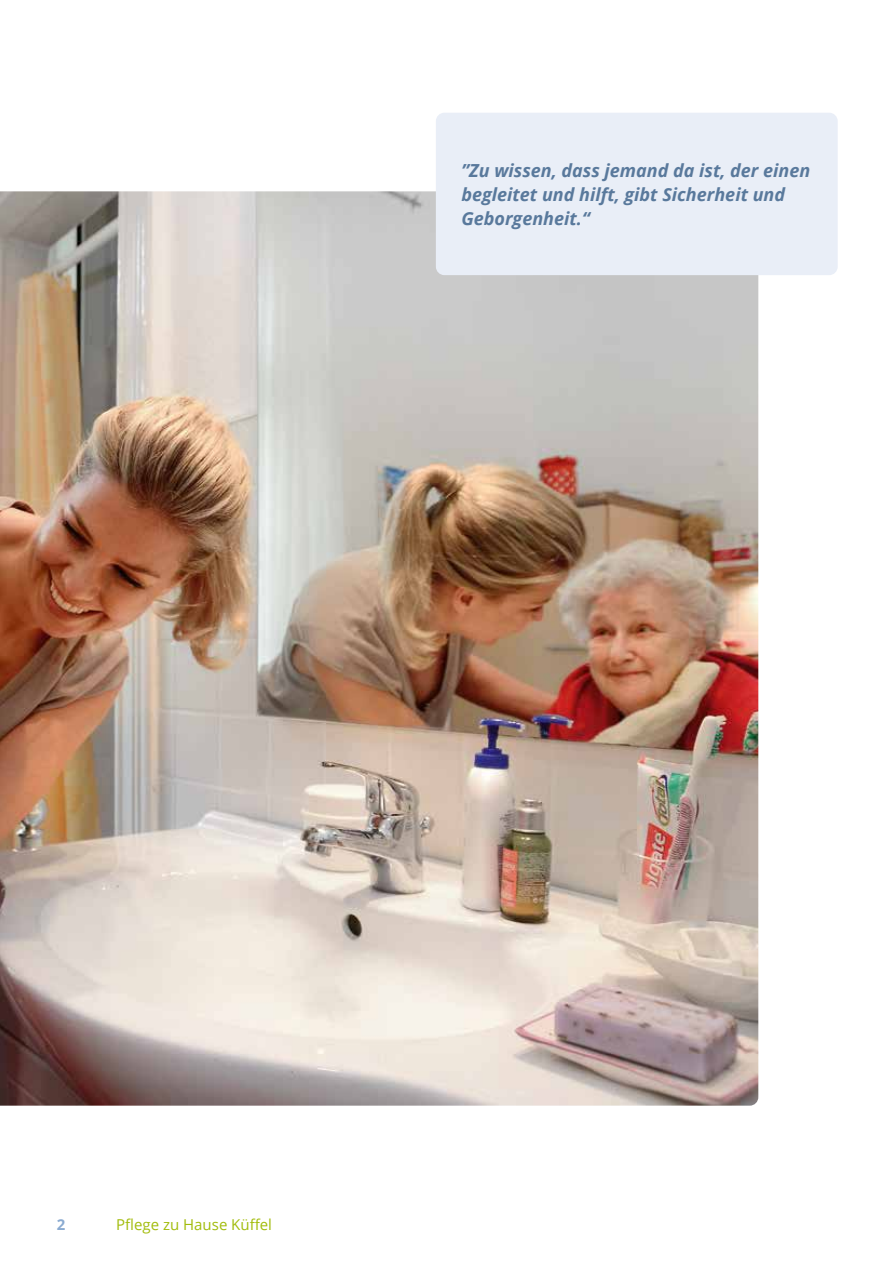
<style>
.page{position:relative;width:893px;height:1263px;background:#fff}
.page>*{position:absolute;margin:0;border:0;box-sizing:border-box;transform-origin:0 0}
.t1{font:italic 700 18px/24px "Open Sans";color:#59799c}
.t2{font:15px "Open Sans";color:#a2bc0c}
.t3{font:700 15px "Open Sans";color:#8babd1}
</style>
<div class="page">
<img style="left:0;top:191px;width:758px;height:915px">
<div style="left:436px;top:113px;width:402px;height:162px;background:#e9eef7;border-radius:9px"></div>
<p class="t1" style="left:461px;top:160px;width:350px">”Zu wissen, dass jemand da ist, der einen begleitet und hilft, gibt Sicherheit und<br>Geborgenheit.“</p>
<p class="t3" style="left:57px;top:1219px;width:10px">2</p>
<p class="t2" style="left:116px;top:1215px;width:157px">Pflege zu Hause Küffel</p>
</div>
